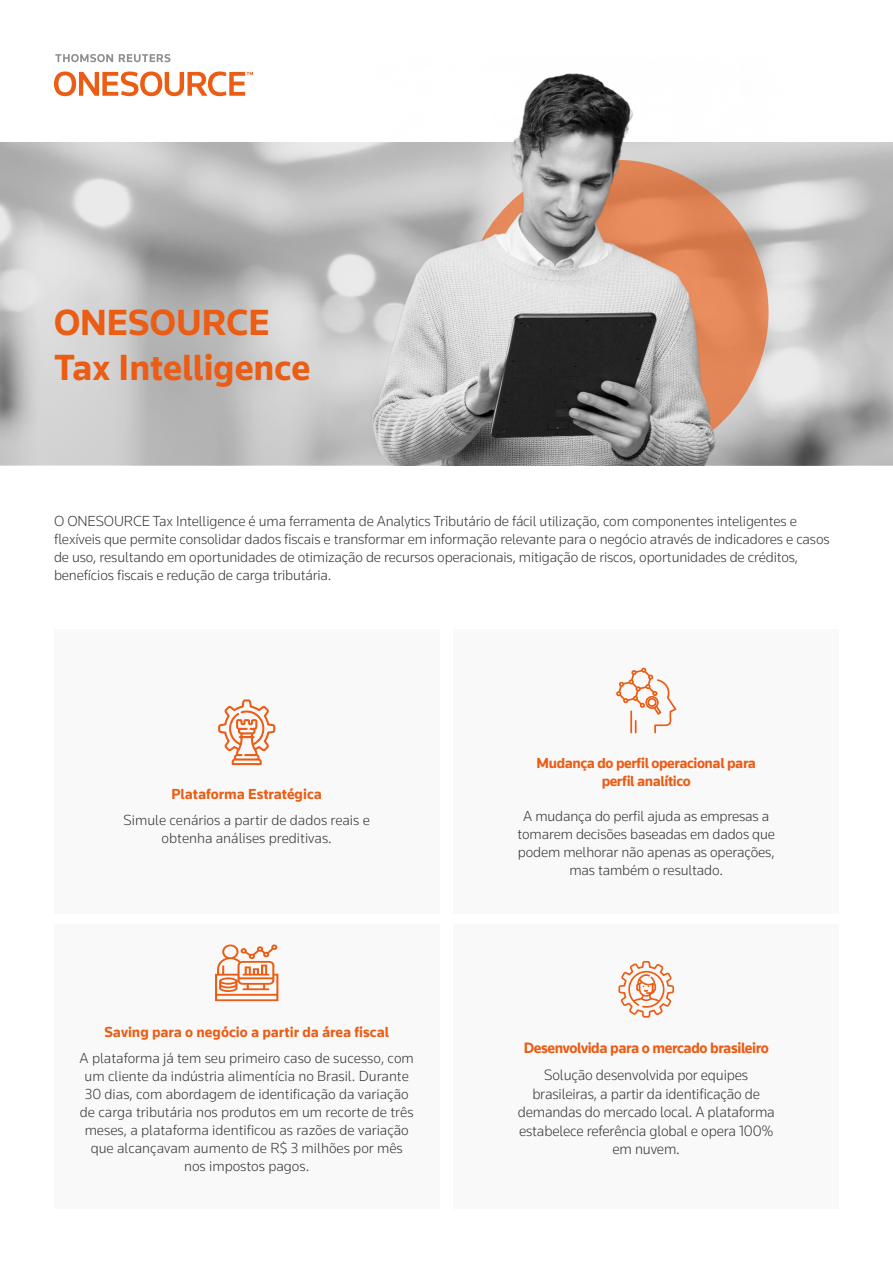
<style>
.page{position:relative;width:893px;height:1263px;background:#fff}
.page>*{position:absolute;margin:0;border:0;box-sizing:border-box;transform-origin:0 0}
.t1{font:700 37.5px/45px "Knowledge 2017";color:#eb5c14}
.t2{font:300 15.45px/18.6px "Knowledge 2017";letter-spacing:-.01em;color:#383838;text-align:center}
.t3{font:700 15.45px "Knowledge 2017";letter-spacing:-.025em;color:#eb5c14}
.t4{font:300 15px/18px "Knowledge 2017";letter-spacing:-.01em;color:#383838;text-align:center}
.t5{font:700 15px "Knowledge 2017";color:#eb5c14}
.t6{font:700 15px/18px "Knowledge 2017";letter-spacing:-.025em;color:#eb5c14;text-align:center}
</style>
<div class="page">
<div style="left:453px;top:629px;width:386px;height:284px;background:#f9f9f9"></div>
<div style="left:54px;top:629px;width:385px;height:284px;background:#f9f9f9"></div>
<div style="left:453px;top:925px;width:386px;height:284px;background:#f9f9f9"></div>
<div style="left:54px;top:925px;width:385px;height:284px;background:#f9f9f9"></div>
<svg style="left:55px;top:54px;width:115px;height:8px"></svg>
<svg style="left:54px;top:71px;width:137px;height:25px"></svg>
<svg style="left:218px;top:699px;width:57px;height:66px"></svg>
<svg style="left:616px;top:667px;width:61px;height:66px"></svg>
<svg style="left:215px;top:944px;width:63px;height:57px"></svg>
<svg style="left:618px;top:961px;width:56px;height:57px"></svg>
<img style="left:191px;top:71px;width:702px;height:394px">
<h1 class="t1" style="left:54px;top:299px;width:258px">ONESOURCE<br>Tax Intelligence</h1>
<p class="t4" style="left:54px;top:512px;width:777px;text-align:left">O ONESOURCE Tax Intelligence é uma ferramenta de Analytics Tributário de fácil utilização, com componentes inteligentes e flexíveis que permite consolidar dados fiscais e transformar em informação relevante para o negócio através de indicadores e casos de uso, resultando em oportunidades de otimização de recursos operacionais, mitigação de riscos, oportunidades de créditos, benefícios fiscais e redução de carga tributária.</p>
<p class="t5" style="left:172px;top:784px;width:152px">Plataforma Estratégica</p>
<p class="t4" style="left:124px;top:811px;width:248px">Simule cenários a partir de dados reais e obtenha análises preditivas.</p>
<p class="t5" style="left:104px;top:1022px;width:286px">Saving para o negócio a partir da área fiscal</p>
<p class="t4" style="left:80px;top:1049px;width:336px">A plataforma já tem seu primeiro caso de sucesso, com um cliente da indústria alimentícia no Brasil. Durante 30 dias, com abordagem de identificação da variação de carga tributária nos produtos em um recorte de três meses, a plataforma identificou as razões de variação que alcançavam aumento de R$ 3 milhões por mês nos impostos pagos.</p>
<p class="t6" style="left:537px;top:753px;width:221px">Mudança do perfil operacional para perfil analítico</p>
<p class="t4" style="left:517px;top:807px;width:259px">A mudança do perfil ajuda as empresas a tomarem decisões baseadas em dados que podem melhorar não apenas as operações, mas também o resultado.</p>
<p class="t3" style="left:524px;top:1039px;width:247px">Desenvolvida para o mercado brasileiro</p>
<p class="t2" style="left:518px;top:1065px;width:259px">Solução desenvolvida por equipes brasileiras, a partir da identificação de demandas do mercado local. A plataforma estabelece referência global e opera 100% em nuvem.</p>
</div>
